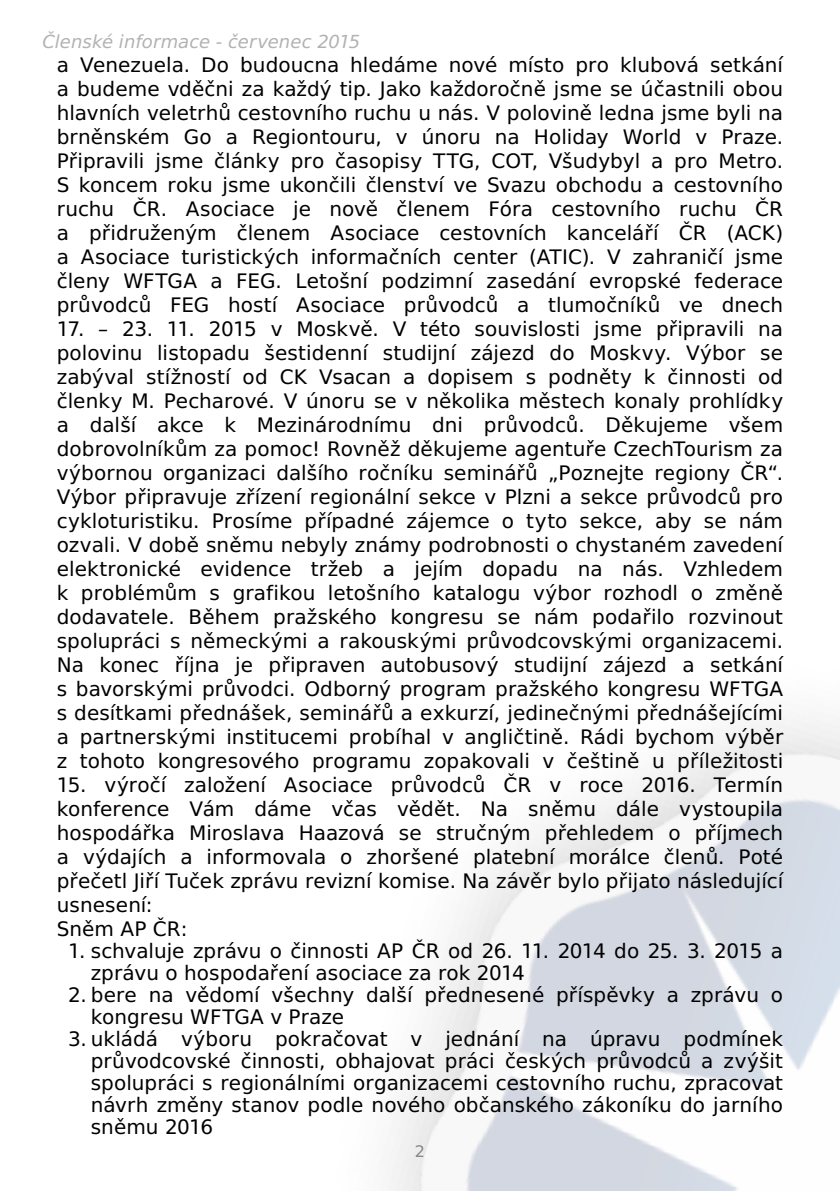
<style>
.page{position:relative;width:840px;height:1191px;background:#fff}
.page>*{position:absolute;margin:0;border:0;box-sizing:border-box;transform-origin:0 0}
.článek{font:20px/24px "BB Alpha Sans";letter-spacing:.005em;color:#000;text-align:justify}
.t1{font:italic 18px "BB Alpha Sans";color:#b3b2b2}
.t2{font:16px "BB Alpha Sans";color:#878787}
</style>
<div class="page">
<img style="left:388px;top:719px;width:451px;height:472px">
<p class="t1" style="left:43px;top:29px;width:319px">Členské informace - červenec 2015</p>
<p class="článek" style="left:57px;top:53px;width:727px">a Venezuela. Do budoucna hledáme nové místo pro klubová setkání a budeme vděčni za každý tip. Jako každoročně jsme se účastnili obou hlavních veletrhů cestovního ruchu u nás. V polovině ledna jsme byli na brněnském Go a Regiontouru, v únoru na Holiday World v Praze.<br>Připravili jsme články pro časopisy TTG, COT, Všudybyl a pro Metro.<br>S koncem roku jsme ukončili členství ve Svazu obchodu a cestovního ruchu ČR. Asociace je nově členem Fóra cestovního ruchu ČR a přidruženým členem Asociace cestovních kanceláří ČR (ACK) a Asociace turistických informačních center (ATIC). V zahraničí jsme členy WFTGA a FEG. Letošní podzimní zasedání evropské federace průvodců FEG hostí Asociace průvodců a tlumočníků ve dnech</p>
<p class="článek" style="left:57px;top:317px;width:727px">17. – 23. 11. 2015 v Moskvě. V této souvislosti jsme připravili na polovinu listopadu šestidenní studijní zájezd do Moskvy. Výbor se zabýval stížností od CK Vsacan a dopisem s podněty k činnosti od členky M. Pecharové. V únoru se v několika městech konaly prohlídky a další akce k Mezinárodnímu dni průvodců. Děkujeme všem dobrovolníkům za pomoc! Rovněž děkujeme agentuře CzechTourism za výbornou organizaci dalšího ročníku seminářů „Poznejte regiony ČR“.<br>Výbor připravuje zřízení regionální sekce v Plzni a sekce průvodců pro cykloturistiku. Prosíme případné zájemce o tyto sekce, aby se nám ozvali. V době sněmu nebyly známy podrobnosti o chystaném zavedení elektronické evidence tržeb a jejím dopadu na nás. Vzhledem k problémům s grafikou letošního katalogu výbor rozhodl o změně dodavatele. Během pražského kongresu se nám podařilo rozvinout spolupráci s německými a rakouskými průvodcovskými organizacemi.<br>Na konec října je připraven autobusový studijní zájezd a setkání s bavorskými průvodci. Odborný program pražského kongresu WFTGA s desítkami přednášek, seminářů a exkurzí, jedinečnými přednášejícími a partnerskými institucemi probíhal v angličtině. Rádi bychom výběr z tohoto kongresového programu zopakovali v češtině u příležitosti</p>
<p class="článek" style="left:57px;top:773px;width:727px">15. výročí založení Asociace průvodců ČR v roce 2016. Termín konference Vám dáme včas vědět. Na sněmu dále vystoupila hospodářka Miroslava Haazová se stručným přehledem o příjmech a výdajích a informovala o zhoršené platební morálce členů. Poté přečetl Jiří Tuček zprávu revizní komise. Na závěr bylo přijato následující usnesení:</p>
<p class="článek" style="left:57px;top:917px;width:132px">Sněm AP ČR:</p>
<p class="článek" style="left:91px;top:940px;width:693px;line-height:22px;text-indent:-23px">1. schvaluje zprávu o činnosti AP ČR od 26. 11. 2014 do 25. 3. 2015 a zprávu o hospodaření asociace za rok 2014</p>
<p class="článek" style="left:91px;top:984px;width:693px;line-height:22px;text-indent:-23px">2. bere na vědomí všechny další přednesené příspěvky a zprávu o kongresu WFTGA v Praze</p>
<p class="článek" style="left:91px;top:1028px;width:693px;line-height:22px;text-indent:-23px">3. ukládá výboru pokračovat v jednání na úpravu podmínek průvodcovské činnosti, obhajovat práci českých průvodců a zvýšit spolupráci s regionálními organizacemi cestovního ruchu, zpracovat návrh změny stanov podle nového občanského zákoníku do jarního sněmu 2016</p>
<p class="t2" style="left:414px;top:1140px;width:12px">2</p>
</div>
